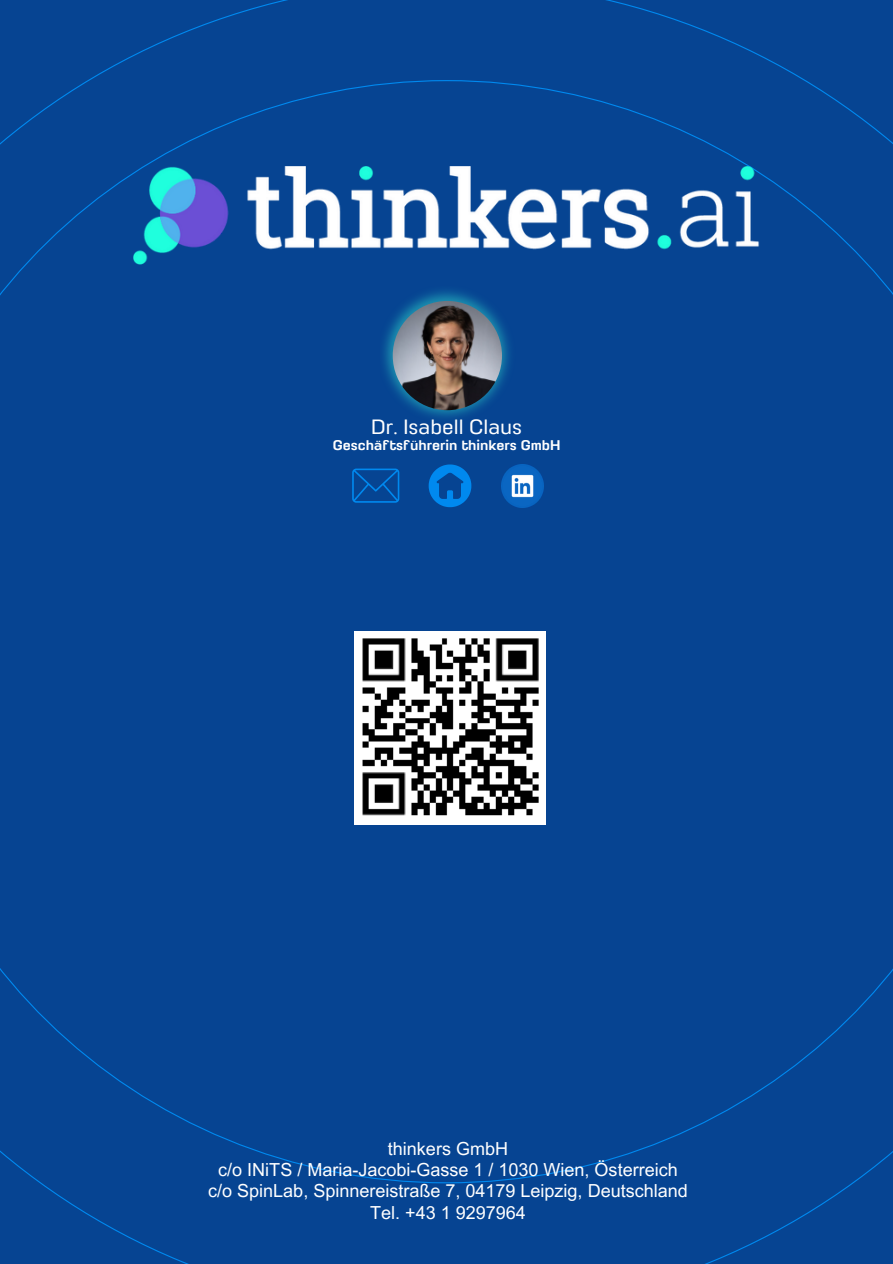
<style>
.page{position:relative;width:893px;height:1264px;background:#fff}
.page>*{position:absolute;margin:0;border:0;box-sizing:border-box;transform-origin:0 0}
.t1{font:18.6px "Petchlamoon";color:#fff}
.t2{font:18px/21.3px "Arial MT Pro";color:#fff;text-align:center}
.t3{font:600 12.6px "Petchlamoon";color:#fff}
</style>
<div class="page">
<div style="left:0;top:0;width:892px;height:1263px;background:#064492"></div>
<div style="left:0;top:80px;width:892px;height:1103px;background:#064492"></div>
<img style="left:380px;top:287px;width:135px;height:137px">
<img style="left:392px;top:301px;width:110px;height:109px;border-radius:50%">
<img style="left:134px;top:166px;width:625px;height:99px">
<img style="left:354px;top:631px;width:191px;height:193px">
<svg style="left:428px;top:464px;width:43px;height:43px;background:#0268c2"></svg>
<img style="left:501px;top:464px;width:43px;height:43px">
<svg style="left:352px;top:468px;width:47px;height:34px;background:#0453a7"></svg>
<p class="t1" style="left:371px;top:416px;width:152px">Dr. Isabell Claus</p>
<p class="t3" style="left:333px;top:438px;width:229px">Geschäftsführerin thinkers GmbH</p>
<p class="t2" style="left:208px;top:1139px;width:481px">thinkers GmbH<br>c/o INiTS / Maria-Jacobi-Gasse 1 / 1030 Wien, Österreich c/o SpinLab, Spinnereistraße 7, 04179 Leipzig, Deutschland Tel. +43 1 9297964</p>
</div>
